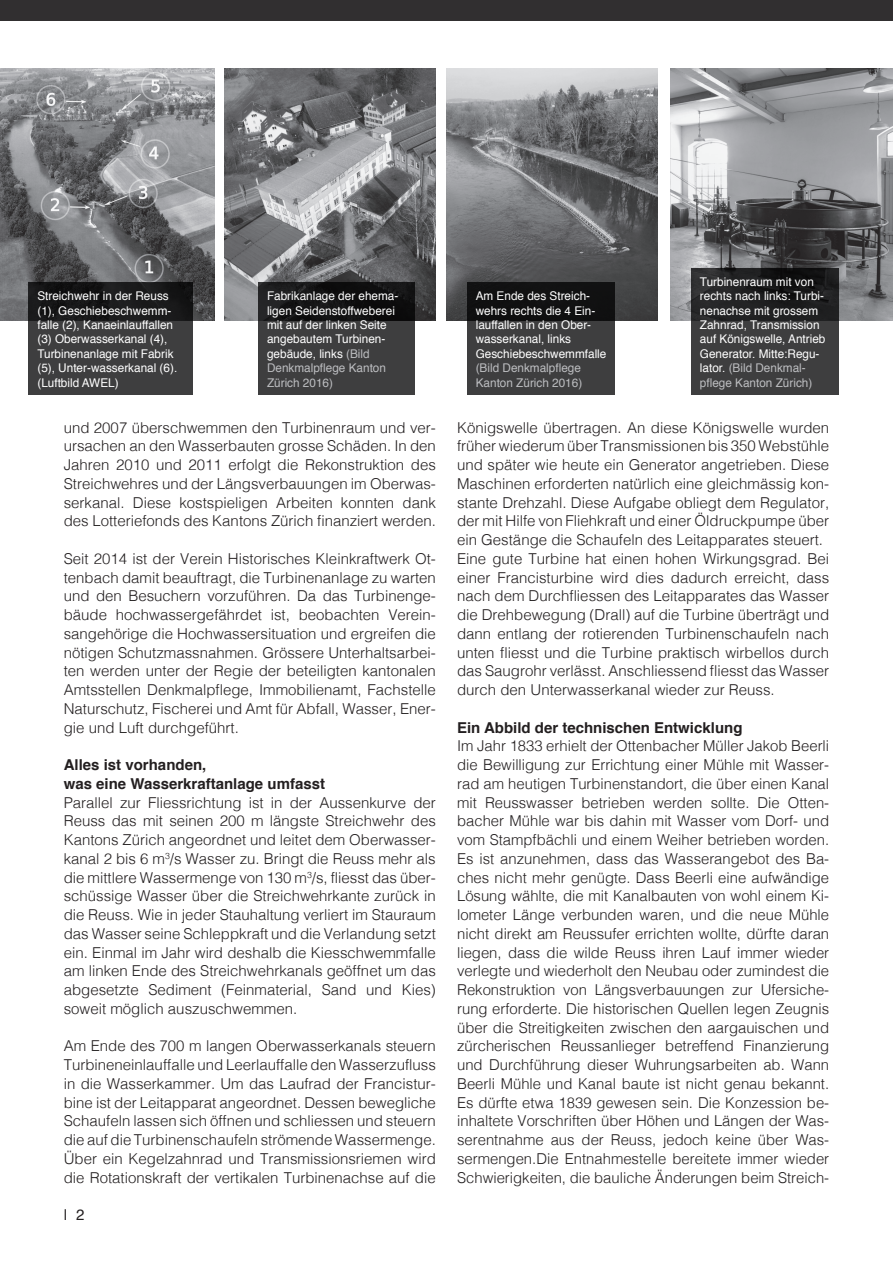
<style>
.page{position:relative;width:893px;height:1263px;background:#fff}
.page>*{position:absolute;margin:0;border:0;box-sizing:border-box;transform-origin:0 0}
.t1{font:300 15px/18.8px "Helvetica";color:#231f20;text-align:justify}
.t2{font:700 15px/18.8px "Helvetica";color:#231f20}
.t3{font:15px "Helvetica";color:#231f20}
.t4{font:12px/14.4px "Helvetica";color:#fff}
.t5{font:12px/14.4px "Helvetica";color:#bcbdc0}
.s1{color:#bcbdc0}
</style>
<div class="page">
<div style="left:0;top:0;width:893px;height:21px;background:#312f30"></div>
<img style="left:0;top:68px;width:214px;height:252px">
<img style="left:225px;top:68px;width:211px;height:252px">
<img style="left:670px;top:68px;width:223px;height:252px">
<svg style="left:29px;top:283px;width:164px;height:112px;background:#303132"></svg>
<svg style="left:259px;top:283px;width:156px;height:112px;background:#2f2f30"></svg>
<img style="left:446px;top:68px;width:211px;height:252px">
<svg style="left:467px;top:283px;width:148px;height:112px;background:#2e2e2f"></svg>
<svg style="left:691px;top:268px;width:148px;height:127px;background:#313132"></svg>
<p class="t4" style="left:37px;top:290px;width:141px">Streichwehr in der Reuss (1), Geschiebeschwemm&shy;falle (2), Kanaeinlauffallen (3) Oberwasserkanal (4),<br>Turbinenanlage mit Fabrik (5), Unter-wasserkanal (6). (Luftbild AWEL)</p>
<p class="t4" style="left:267px;top:290px;width:133px">Fabrikanlage der ehema&shy;ligen Seidenstoffweberei mit auf der linken Seite angebautem Turbinen&shy;gebäude, links <span class="s1">(Bild<br>Denkmalpflege Kanton<br>Zürich 2016)</span></p>
<p class="t4" style="left:476px;top:290px;width:132px">Am Ende des Streich&shy;wehrs rechts die 4 Ein&shy;lauffallen in den Ober&shy;wasserkanal, links<br>Geschiebeschwemmfalle</p>
<p class="t5" style="left:476px;top:362px;width:108px">(Bild Denkmalpflege<br>Kanton Zürich 2016)</p>
<p class="t4" style="left:700px;top:275px;width:127px">Turbinenraum mit von rechts nach links: Turbi&shy;nenachse mit grossem<br>Zahnrad, Transmission auf Königswelle, Antrieb<br>Generator. Mitte:Regu&shy;lator. <span class="s1">(Bild Denkmal&shy;pflege Kanton Zürich)</span></p>
<p class="t1" style="left:64px;top:419px;width:374px">und 2007 überschwemmen den Turbinenraum und ver&shy;ursachen an den Wasserbauten grosse Schäden. In den Jahren 2010 und 2011 erfolgt die Rekonstruktion des Streichwehres und der Längsverbauungen im Oberwas&shy;serkanal. Diese kostspieligen Arbeiten konnten dank des Lotteriefonds des Kantons Zürich finanziert werden.</p>
<p class="t1" style="left:64px;top:550px;width:374px">Seit 2014 ist der Verein Historisches Kleinkraftwerk Ot&shy;tenbach damit beauftragt, die Turbinenanlage zu warten und den Besuchern vorzuführen. Da das Turbinenge&shy;bäude hochwassergefährdet ist, beobachten Verein&shy;sangehörige die Hochwassersituation und ergreifen die nötigen Schutzmassnahmen. Grössere Unterhaltsarbei&shy;ten werden unter der Regie der beteiligten kantonalen Amtsstellen Denkmalpflege, Immobilienamt, Fachstelle Naturschutz, Fischerei und Amt für Abfall, Wasser, Ener&shy;gie und Luft durchgeführt.</p>
<p class="t2" style="left:64px;top:757px;width:263px">Alles ist vorhanden,<br>was eine Wasserkraftanlage umfasst</p>
<p class="t1" style="left:64px;top:794px;width:374px">Parallel zur Fliessrichtung ist in der Aussenkurve der Reuss das mit seinen 200 m längste Streichwehr des Kantons Zürich angeordnet und leitet dem Oberwasser&shy;kanal 2 bis 6 m<sup>3</sup>/s Wasser zu. Bringt die Reuss mehr als die mittlere Wassermenge von 130 m<sup>3</sup>/s, fliesst das über&shy;schüssige Wasser über die Streichwehrkante zurück in die Reuss. Wie in jeder Stauhaltung verliert im Stauraum das Wasser seine Schleppkraft und die Verlandung setzt ein. Einmal im Jahr wird deshalb die Kiesschwemmfalle am linken Ende des Streichwehrkanals geöffnet um das abgesetzte Sediment (Feinmaterial, Sand und Kies) soweit möglich auszuschwemmen.</p>
<p class="t1" style="left:64px;top:1038px;width:374px">Am Ende des 700 m langen Oberwasserkanals steuern Turbineneinlauffalle und Leerlauffalle den Wasserzufluss in die Wasserkammer. Um das Laufrad der Francistur&shy;bine ist der Leitapparat angeordnet. Dessen bewegliche Schaufeln lassen sich öffnen und schliessen und steuern die auf die Turbinenschaufeln strömende Wassermenge.<br>Über ein Kegelzahnrad und Transmissionsriemen wird die Rotationskraft der vertikalen Turbinenachse auf die</p>
<p class="t3" style="left:64px;top:1209px;width:22px">| 2</p>
<p class="t1" style="left:457px;top:419px;width:374px;text-align:left">Königswelle übertragen. An diese Königswelle wurden früher wiederum über Transmissionen bis 350 Webstühle und später wie heute ein Generator angetrieben. Diese Maschinen erforderten natürlich eine gleichmässig kon&shy;stante Drehzahl. Diese Aufgabe obliegt dem Regulator, der mit Hilfe von Fliehkraft und einer Öldruckpumpe über ein Gestänge die Schaufeln des Leitapparates steuert.<br>Eine gute Turbine hat einen hohen Wirkungsgrad. Bei einer Francisturbine wird dies dadurch erreicht, dass nach dem Durchfliessen des Leitapparates das Wasser die Drehbewegung (Drall) auf die Turbine überträgt und dann entlang der rotierenden Turbinenschaufeln nach unten fliesst und die Turbine praktisch wirbellos durch das Saugrohr verlässt. Anschliessend fliesst das Wasser durch den Unterwasserkanal wieder zur Reuss.</p>
<p class="t2" style="left:457px;top:719px;width:287px">Ein Abbild der technischen Entwicklung</p>
<p class="t1" style="left:457px;top:738px;width:374px">Im Jahr 1833 erhielt der Ottenbacher Müller Jakob Beerli die Bewilligung zur Errichtung einer Mühle mit Wasser&shy;rad am heutigen Turbinenstandort, die über einen Kanal mit Reusswasser betrieben werden sollte. Die Otten&shy;bacher Mühle war bis dahin mit Wasser vom Dorf- und vom Stampfbächli und einem Weiher betrieben worden.<br>Es ist anzunehmen, dass das Wasserangebot des Ba&shy;ches nicht mehr genügte. Dass Beerli eine aufwändige Lösung wählte, die mit Kanalbauten von wohl einem Ki&shy;lometer Länge verbunden waren, und die neue Mühle nicht direkt am Reussufer errichten wollte, dürfte daran liegen, dass die wilde Reuss ihren Lauf immer wieder verlegte und wiederholt den Neubau oder zumindest die Rekonstruktion von Längsverbauungen zur Ufersiche&shy;rung erforderte. Die historischen Quellen legen Zeugnis über die Streitigkeiten zwischen den aargauischen und zürcherischen Reussanlieger betreffend Finanzierung und Durchführung dieser Wuhrungsarbeiten ab. Wann Beerli Mühle und Kanal baute ist nicht genau bekannt.<br>Es dürfte etwa 1839 gewesen sein. Die Konzession be&shy;inhaltete Vorschriften über Höhen und Längen der Was&shy;serentnahme aus der Reuss, jedoch keine über Was&shy;sermengen.Die Entnahmestelle bereitete immer wieder Schwierigkeiten, die bauliche Änderungen beim Streich-</p>
</div>
